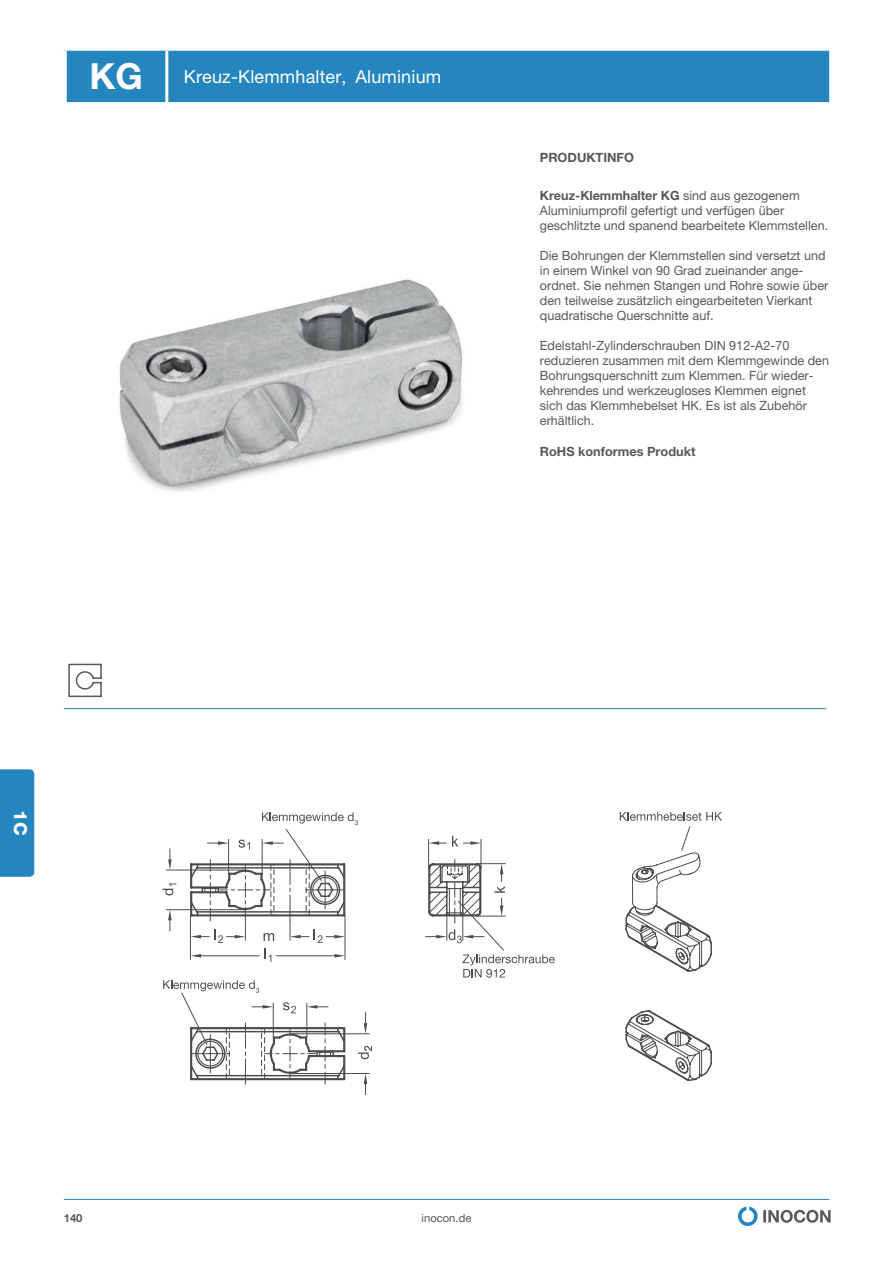
<style>
.page{position:relative;width:893px;height:1263px;background:#fff}
.page>*{position:absolute;margin:0;border:0;box-sizing:border-box;transform-origin:0 0}
.t1{font:18px "Helvetica Neue LT Pro";letter-spacing:.01em;color:#fff}
.t2{font:800 18px "Helvetica Neue LT Pro";color:#fff}
.t3{font:12.75px/15px "Helvetica Neue LT Pro";color:#57585a}
.t4{font:700 12.75px "Helvetica Neue LT Pro";color:#57585a}
.t5{font:11.25px "Helvetica Neue LT Pro";color:#57585a}
.t6{font:700 11.25px "Helvetica Neue LT Pro";color:#57585a}
.s1{font-weight:700;font-size:36px}
.s2{font-weight:700}
</style>
<div class="page">
<svg style="left:738px;top:1206px;width:93px;height:20px"></svg>
<hr style="left:64px;top:1199px;width:765px;height:1px;background:#2586bf">
<div style="left:0;top:769px;width:34px;height:107px;background:#2586bf"></div>
<div style="left:67px;top:51px;width:762px;height:51px;background:#2586bf"></div>
<hr style="left:165px;top:51px;width:3px;height:51px;background:#fff">
<hr style="left:64px;top:708px;width:762px;height:1px;background:#2586bf">
<img style="left:119px;top:279px;width:344px;height:213px">
<svg style="left:181px;top:826px;width:531px;height:255px"></svg>
<svg style="left:197px;top:865px;width:272px;height:202px"></svg>
<hr style="left:345px;top:915px;width:1px;height:44px;background:#231f20">
<svg style="left:190px;top:864px;width:155px;height:98px"></svg>
<svg style="left:239px;top:839px;width:11px;height:10px"></svg>
<hr style="left:228px;top:839px;width:1px;height:35px;background:#231f20">
<svg style="left:207px;top:841px;width:22px;height:4px"></svg>
<svg style="left:283px;top:1002px;width:13px;height:11px"></svg>
<hr style="left:273px;top:1003px;width:1px;height:34px;background:#231f20">
<svg style="left:252px;top:1005px;width:21px;height:3px"></svg>
<svg style="left:162px;top:883px;width:14px;height:12px"></svg>
<svg style="left:168px;top:849px;width:4px;height:21px"></svg>
<hr style="left:166px;top:870px;width:79px;height:1px;background:#231f20">
<svg style="left:168px;top:910px;width:4px;height:21px"></svg>
<hr style="left:166px;top:909px;width:79px;height:1px;background:#231f20">
<svg style="left:364px;top:1012px;width:3px;height:21px"></svg>
<hr style="left:290px;top:1033px;width:79px;height:1px;background:#231f20">
<svg style="left:364px;top:1074px;width:3px;height:21px"></svg>
<hr style="left:290px;top:1073px;width:79px;height:1px;background:#231f20">
<hr style="left:262px;top:839px;width:1px;height:35px;background:#231f20">
<svg style="left:262px;top:841px;width:21px;height:4px"></svg>
<hr style="left:306px;top:1003px;width:1px;height:34px;background:#231f20">
<svg style="left:307px;top:1005px;width:21px;height:3px"></svg>
<svg style="left:358px;top:1046px;width:14px;height:13px"></svg>
<svg style="left:262px;top:812px;width:96px;height:13px"></svg>
<svg style="left:620px;top:812px;width:102px;height:9px"></svg>
<svg style="left:163px;top:980px;width:96px;height:13px"></svg>
<svg style="left:426px;top:836px;width:285px;height:142px"></svg>
<svg style="left:68px;top:663px;width:34px;height:35px"></svg>
<h1 class="t1" style="left:89px;top:66px;width:353px"><span class="s1">KG</span> Kreuz-Klemmhalter, Aluminium</h1>
<p class="t4" style="left:540px;top:150px;width:96px">PRODUKTINFO</p>
<p class="t3" style="left:540px;top:188px;width:290px"><span class="s2">Kreuz-Klemmhalter KG</span> sind aus gezogenem<br>Aluminiumprofil gefertigt und verfügen über geschlitzte und spanend bearbeitete Klemmstellen.</p>
<p class="t3" style="left:540px;top:248px;width:290px">Die Bohrungen der Klemmstellen sind versetzt und in einem Winkel von 90 Grad zueinander ange&shy;ordnet. Sie nehmen Stangen und Rohre sowie über den teilweise zusätzlich eingearbeiteten Vierkant quadratische Querschnitte auf.</p>
<p class="t3" style="left:540px;top:338px;width:291px">Edelstahl-Zylinderschrauben DIN 912-A2-70 reduzieren zusammen mit dem Klemmgewinde den Bohrungsquerschnitt zum Klemmen. Für wieder&shy;kehrendes und werkzeugloses Klemmen eignet sich das Klemmhebelset HK. Es ist als Zubehör erhältlich.</p>
<p class="t4" style="left:540px;top:443px;width:157px">RoHS konformes Produkt</p>
<h1 class="t2" style="left:31px;top:810px;width:27px;rotate:90deg">1C</h1>
<p class="t6" style="left:64px;top:1211px;width:20px">140</p>
<p class="t5" style="left:422px;top:1211px;width:51px">inocon.de</p>
</div>
